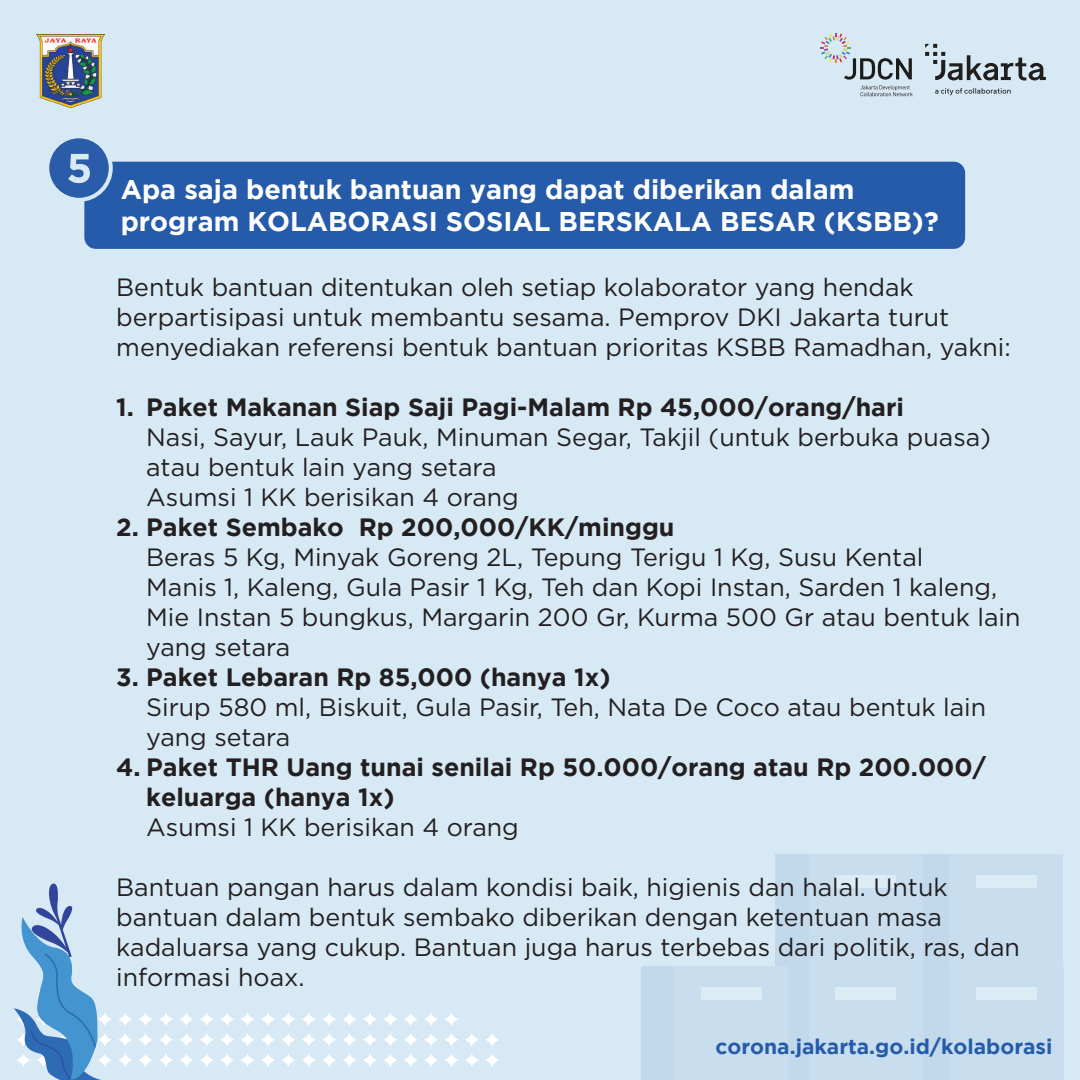
<style>
.page{position:relative;width:1080px;height:1080px;background:#d7e9f4}
.page>*{position:absolute;margin:0;border:0;box-sizing:border-box;transform-origin:0 0}
.t1{font:700 27px/32.4px "Gotham";color:#fff}
.t2{font:25px/30px "Gotham";color:#231f20}
.t3{font:700 25px/30px "Gotham";color:#231f20}
.t4{font:700 21px "Gotham";color:#255ba9}
</style>
<div class="page">
<div style="left:917px;top:967px;width:113px;height:113px;background:#c2d8eb"></div>
<div style="left:950px;top:967px;width:113px;height:113px;background:#c8deef"></div>
<div style="left:976px;top:987px;width:61px;height:13px;background:#dcecf5"></div>
<div style="left:916px;top:855px;width:114px;height:113px;background:#c2d8eb"></div>
<div style="left:950px;top:855px;width:113px;height:113px;background:#c8deef"></div>
<div style="left:976px;top:875px;width:60px;height:12px;background:#dcecf5"></div>
<div style="left:776px;top:855px;width:113px;height:113px;background:#c2d8eb"></div>
<div style="left:809px;top:855px;width:113px;height:113px;background:#c8deef"></div>
<div style="left:835px;top:875px;width:61px;height:12px;background:#dcecf5"></div>
<div style="left:776px;top:967px;width:113px;height:113px;background:#c2d8eb"></div>
<div style="left:809px;top:967px;width:113px;height:113px;background:#c8deef"></div>
<div style="left:835px;top:987px;width:61px;height:13px;background:#dcecf5"></div>
<div style="left:642px;top:967px;width:113px;height:113px;background:#c2d8eb"></div>
<div style="left:675px;top:967px;width:113px;height:113px;background:#c8deef"></div>
<div style="left:701px;top:987px;width:61px;height:13px;background:#dcecf5"></div>
<svg style="left:220px;top:1054px;width:14px;height:13px"></svg>
<svg style="left:241px;top:1053px;width:13px;height:14px"></svg>
<svg style="left:261px;top:1054px;width:14px;height:13px"></svg>
<svg style="left:282px;top:1053px;width:13px;height:14px"></svg>
<svg style="left:302px;top:1053px;width:14px;height:14px"></svg>
<svg style="left:322px;top:1054px;width:14px;height:13px"></svg>
<svg style="left:343px;top:1053px;width:13px;height:14px"></svg>
<svg style="left:363px;top:1054px;width:14px;height:13px"></svg>
<svg style="left:383px;top:1053px;width:14px;height:14px"></svg>
<svg style="left:404px;top:1053px;width:14px;height:14px"></svg>
<svg style="left:118px;top:1054px;width:14px;height:13px"></svg>
<svg style="left:139px;top:1053px;width:13px;height:14px"></svg>
<svg style="left:159px;top:1054px;width:14px;height:12px"></svg>
<svg style="left:180px;top:1053px;width:13px;height:14px"></svg>
<svg style="left:200px;top:1054px;width:14px;height:13px"></svg>
<svg style="left:220px;top:1033px;width:14px;height:13px"></svg>
<svg style="left:241px;top:1033px;width:13px;height:13px"></svg>
<svg style="left:261px;top:1033px;width:14px;height:13px"></svg>
<svg style="left:281px;top:1033px;width:14px;height:13px"></svg>
<svg style="left:302px;top:1033px;width:14px;height:13px"></svg>
<svg style="left:322px;top:1033px;width:14px;height:13px"></svg>
<svg style="left:343px;top:1033px;width:13px;height:13px"></svg>
<svg style="left:363px;top:1033px;width:14px;height:13px"></svg>
<svg style="left:383px;top:1033px;width:14px;height:13px"></svg>
<svg style="left:404px;top:1033px;width:14px;height:13px"></svg>
<svg style="left:118px;top:1033px;width:14px;height:13px"></svg>
<svg style="left:139px;top:1033px;width:14px;height:13px"></svg>
<svg style="left:159px;top:1033px;width:14px;height:13px"></svg>
<svg style="left:180px;top:1033px;width:13px;height:13px"></svg>
<svg style="left:200px;top:1033px;width:14px;height:13px"></svg>
<svg style="left:220px;top:1013px;width:14px;height:13px"></svg>
<svg style="left:241px;top:1013px;width:13px;height:13px"></svg>
<svg style="left:261px;top:1013px;width:14px;height:13px"></svg>
<svg style="left:281px;top:1013px;width:14px;height:13px"></svg>
<svg style="left:302px;top:1013px;width:14px;height:13px"></svg>
<svg style="left:322px;top:1013px;width:14px;height:13px"></svg>
<svg style="left:343px;top:1013px;width:13px;height:13px"></svg>
<svg style="left:363px;top:1013px;width:14px;height:13px"></svg>
<svg style="left:383px;top:1013px;width:14px;height:13px"></svg>
<svg style="left:404px;top:1013px;width:14px;height:13px"></svg>
<svg style="left:424px;top:1054px;width:14px;height:13px"></svg>
<svg style="left:445px;top:1053px;width:13px;height:14px"></svg>
<svg style="left:465px;top:1054px;width:14px;height:13px"></svg>
<svg style="left:485px;top:1054px;width:14px;height:13px"></svg>
<svg style="left:424px;top:1033px;width:14px;height:13px"></svg>
<svg style="left:445px;top:1033px;width:13px;height:13px"></svg>
<svg style="left:465px;top:1033px;width:14px;height:13px"></svg>
<svg style="left:485px;top:1033px;width:14px;height:13px"></svg>
<svg style="left:424px;top:1013px;width:14px;height:13px"></svg>
<svg style="left:445px;top:1013px;width:13px;height:13px"></svg>
<svg style="left:118px;top:1013px;width:14px;height:13px"></svg>
<svg style="left:139px;top:1013px;width:14px;height:13px"></svg>
<svg style="left:159px;top:1013px;width:14px;height:13px"></svg>
<svg style="left:180px;top:1013px;width:13px;height:13px"></svg>
<svg style="left:200px;top:1013px;width:14px;height:13px"></svg>
<svg style="left:14px;top:883px;width:98px;height:197px"></svg>
<div style="left:84px;top:162px;width:881px;height:87px;background:#255ba9;border-radius:11px"></div>
<div style="left:47px;top:136px;width:64px;height:64px;background:#2a5ca9;border-radius:50%"></div>
<div style="left:45px;top:134px;width:68px;height:68px;border:4px solid #d7e9f4;border-radius:50%"></div>
<svg style="left:68px;top:154px;width:22px;height:29px"></svg>
<svg style="left:820px;top:33px;width:93px;height:63px"></svg>
<svg style="left:925px;top:44px;width:121px;height:51px"></svg>
<img style="left:37px;top:35px;width:67px;height:72px">
<p class="t1" style="left:121px;top:173px;width:819px">Apa saja bentuk bantuan yang dapat diberikan dalam program KOLABORASI SOSIAL BERSKALA BESAR (KSBB)?</p>
<p class="t2" style="left:116px;top:271px;width:896px">Bentuk bantuan ditentukan oleh setiap kolaborator yang hendak berpartisipasi untuk membantu sesama. Pemprov DKI Jakarta turut menyediakan referensi bentuk bantuan prioritas KSBB Ramadhan, yakni:</p>
<p class="t3" style="left:146px;top:391px;width:759px">Paket Makanan Siap Saji Pagi-Malam Rp 45,000/orang/hari</p>
<p class="t2" style="left:146px;top:421px;width:846px">Nasi, Sayur, Lauk Pauk, Minuman Segar, Takjil (untuk berbuka puasa) atau bentuk lain yang setara<br>Asumsi 1 KK berisikan 4 orang</p>
<p class="t3" style="left:116px;top:511px;width:560px">2. Paket Sembako Rp 200,000/KK/minggu</p>
<p class="t2" style="left:146px;top:541px;width:876px">Beras 5 Kg, Minyak Goreng 2L, Tepung Terigu 1 Kg, Susu Kental<br>Manis 1, Kaleng, Gula Pasir 1 Kg, Teh dan Kopi Instan, Sarden 1 kaleng, Mie Instan 5 bungkus, Margarin 200 Gr, Kurma 500 Gr atau bentuk lain yang setara</p>
<p class="t3" style="left:116px;top:661px;width:496px">3. Paket Lebaran Rp 85,000 (hanya 1x)</p>
<p class="t2" style="left:146px;top:691px;width:841px">Sirup 580 ml, Biskuit, Gula Pasir, Teh, Nata De Coco atau bentuk lain yang setara</p>
<p class="t3" style="left:146px;top:751px;width:841px;text-indent:-30px">4. Paket THR Uang tunai senilai Rp 50.000/orang atau Rp 200.000/ keluarga (hanya 1x)</p>
<p class="t2" style="left:146px;top:811px;width:374px">Asumsi 1 KK berisikan 4 orang</p>
<p class="t2" style="left:116px;top:871px;width:905px">Bantuan pangan harus dalam kondisi baik, higienis dan halal. Untuk bantuan dalam bentuk sembako diberikan dengan ketentuan masa kadaluarsa yang cukup. Bantuan juga harus terbebas dari politik, ras, dan informasi hoax.</p>
<p class="t3" style="left:116px;top:391px;width:19px">1.</p>
<p class="t4" style="left:716px;top:1035px;width:338px">corona.jakarta.go.id/kolaborasi</p>
</div>
